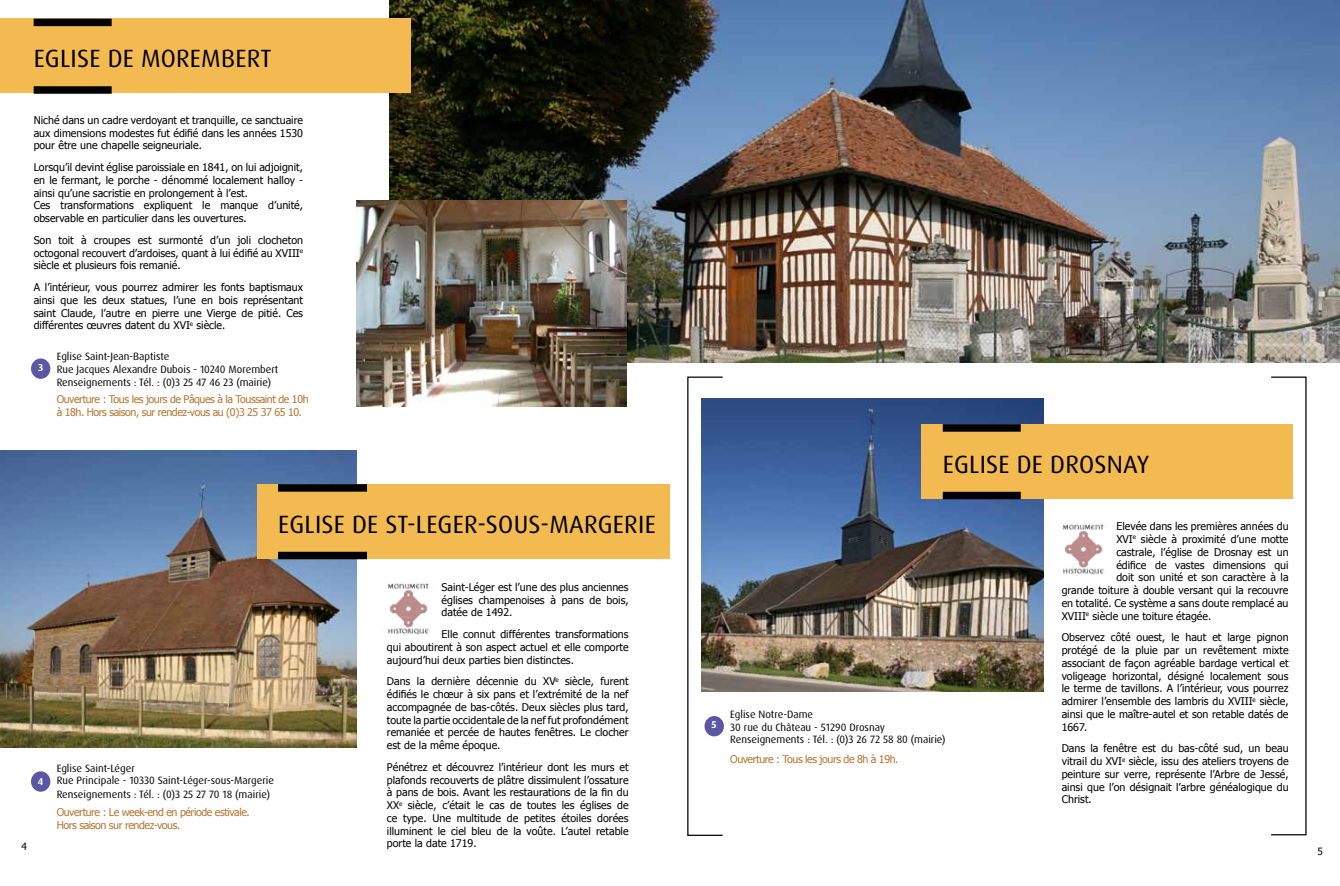
<style>
.page{position:relative;width:1340px;height:886px;background:#fff}
.page>*{position:absolute;margin:0;border:0;box-sizing:border-box;transform-origin:0 0}
.t1{font:25px "Dax OT";letter-spacing:.01em;color:#000}
.t2{font:10.62px/12.8px "Tahoma";color:#000;text-align:justify}
.t3{font:10.62px/12.8px "Dax OT";color:#000}
.t4{font:10.62px/12.8px "Tahoma";letter-spacing:-.04em;color:#b57630}
.t5{font:700 10px "Dax OT";color:#fff}
.t6{font:10px "Tahoma";color:#000}
</style>
<div class="page">
<img style="left:390px;top:0;width:949px;height:363px">
<div style="left:0;top:19px;width:410px;height:74px;background:#f3ba51"></div>
<div style="left:34px;top:19px;width:78px;height:7px;background:#000"></div>
<div style="left:34px;top:86px;width:78px;height:8px;background:#000"></div>
<img style="left:356px;top:200px;width:270px;height:207px">
<img style="left:0;top:450px;width:356px;height:298px">
<div style="left:258px;top:484px;width:412px;height:75px;background:#f3ba51"></div>
<div style="left:278px;top:484px;width:89px;height:8px;background:#000"></div>
<div style="left:278px;top:552px;width:89px;height:7px;background:#000"></div>
<img style="left:701px;top:399px;width:342px;height:292px">
<div style="left:921px;top:424px;width:371px;height:75px;background:#f3ba51"></div>
<div style="left:942px;top:424px;width:78px;height:8px;background:#000"></div>
<div style="left:942px;top:492px;width:78px;height:7px;background:#000"></div>
<img style="left:1062px;top:523px;width:43px;height:52px">
<img style="left:387px;top:583px;width:43px;height:51px">
<div style="left:31px;top:358px;width:19px;height:21px;background:#5b57a6;border-radius:50%"></div>
<div style="left:31px;top:771px;width:19px;height:21px;background:#5b57a6;border-radius:50%"></div>
<div style="left:704px;top:716px;width:20px;height:20px;background:#5b57a6;border-radius:50%"></div>
<h1 class="t1" style="left:34px;top:43px;width:239px">Eglise de MOREMBERT</h1>
<p class="t2" style="left:34px;top:114px;width:271px">Niché dans un cadre verdoyant et tranquille, ce sanctuaire aux dimensions modestes fut édifié dans les années 1530 pour être une chapelle seigneuriale.</p>
<p class="t2" style="left:34px;top:162px;width:271px;text-align:left">Lorsqu’il devint église paroissiale en 1841, on lui adjoignit, en le fermant, le porche - dénommé localement halloy - ainsi qu’une sacristie en prolongement à l’est.<br>Ces transformations expliquent le manque d’unité, observable en particulier dans les ouvertures.</p>
<p class="t2" style="left:34px;top:234px;width:271px">Son toit à croupes est surmonté d’un joli clocheton octogonal recouvert d’ardoises, quant à lui édifié au XVIII<sup>e </sup>siècle et plusieurs fois remanié.</p>
<p class="t2" style="left:34px;top:282px;width:271px">A l’intérieur, vous pourrez admirer les fonts baptismaux ainsi que les deux statues, l’une en bois représentant saint Claude, l’autre en pierre une Vierge de pitié. Ces différentes œuvres datent du XVI<sup>e</sup> siècle.</p>
<p class="t5" style="left:38px;top:361px;width:7px">3</p>
<p class="t3" style="left:57px;top:350px;width:223px">Eglise Saint-Jean-Baptiste<br>Rue Jacques Alexandre Dubois - 10240 Morembert<br>Renseignements : Tél. : (0)3 25 47 46 23 (mairie)</p>
<p class="t4" style="left:57px;top:394px;width:253px">Ouverture : Tous les jours de Pâques à la Toussaint de 10h à 18h. Hors saison, sur rendez-vous au (0)3 25 37 65 10.</p>
<h1 class="t1" style="left:278px;top:508px;width:379px">Eglise de ST-LEGER-SOUS-MARGERI E</h1>
<p class="t5" style="left:38px;top:774px;width:7px">4</p>
<p class="t6" style="left:21px;top:840px;width:7px">4</p>
<p class="t3" style="left:57px;top:761px;width:219px;line-height:13.1px">Eglise Saint-Léger<br>Rue Principale - 10330 Saint-Léger-sous-Margerie<br>Renseignements : Tél. : (0)3 25 27 70 18 (mairie)</p>
<p class="t4" style="left:57px;top:806px;width:194px">Ouverture : Le week-end en période estivale.<br>Hors saison sur rendez-vous.</p>
<p class="t2" style="left:441px;top:581px;width:188px">Saint-Léger est l’une des plus anciennes églises champenoises à pans de bois, datée de 1492.</p>
<p class="t2" style="left:387px;top:628px;width:243px;text-indent:55px">Elle connut différentes transformations qui aboutirent à son aspect actuel et elle comporte aujourd’hui deux parties bien distinctes.</p>
<p class="t2" style="left:387px;top:676px;width:243px">Dans la dernière décennie du XV<sup>e</sup> siècle, furent édifiés le chœur à six pans et l’extrémité de la nef accompagnée de bas-côtés. Deux siècles plus tard, toute la partie occidentale de la nef fut profondément remaniée et percée de hautes fenêtres. Le clocher est de la même époque.</p>
<p class="t2" style="left:387px;top:761px;width:243px">Pénétrez et découvrez l’intérieur dont les murs et plafonds recouverts de plâtre dissimulent l’ossature à pans de bois. Avant les restaurations de la fin du XX<sup>e</sup> siècle, c’était le cas de toutes les églises de ce type. Une multitude de petites étoiles dorées illuminent le ciel bleu de la voûte. L’autel retable porte la date 1719.</p>
<h1 class="t1" style="left:942px;top:448px;width:208px">Eglise de DROSNAY</h1>
<p class="t5" style="left:711px;top:718px;width:7px">5</p>
<p class="t3" style="left:730px;top:708px;width:217px">Eglise Notre-Dame<br>30 rue du Château - 51290 Drosnay<br>Renseignements : Tél. : (0)3 26 72 58 80 (mairie)</p>
<p class="t4" style="left:730px;top:753px;width:170px">Ouverture : Tous les jours de 8h à 19h.</p>
<p class="t2" style="left:1116px;top:521px;width:174px">Elevée dans les premières années du</p>
<p class="t2" style="left:1116px;top:533px;width:174px">XVI<sup>e</sup> siècle à proximité d’une motte</p>
<p class="t2" style="left:1116px;top:546px;width:174px">castrale, l’église de Drosnay est un</p>
<p class="t2" style="left:1116px;top:559px;width:174px">édifice de vastes dimensions qui</p>
<p class="t2" style="left:1116px;top:572px;width:174px">doit son unité et son caractère à la</p>
<p class="t2" style="left:1061px;top:584px;width:228px">grande toiture à double versant qui la recouvre</p>
<p class="t2" style="left:1061px;top:597px;width:228px">en totalité. Ce système a sans doute remplacé au</p>
<p class="t2" style="left:1061px;top:610px;width:151px">XVIII<sup>e</sup> siècle une toiture étagée.</p>
<p class="t2" style="left:1061px;top:632px;width:228px">Observez côté ouest, le haut et large pignon protégé de la pluie par un revêtement mixte associant de façon agréable bardage vertical et voligeage horizontal, désigné localement sous le terme de tavillons. A l’intérieur, vous pourrez admirer l’ensemble des lambris du XVIII<sup>e</sup> siècle, ainsi que le maître-autel et son retable datés de 1667.</p>
<p class="t2" style="left:1061px;top:743px;width:228px">Dans la fenêtre est du bas-côté sud, un beau vitrail du XVI<sup>e</sup> siècle, issu des ateliers troyens de peinture sur verre, représente l’Arbre de Jessé, ainsi que l’on désignait l’arbre généalogique du Christ.</p>
<p class="t6" style="left:1317px;top:845px;width:7px">5</p>
</div>
